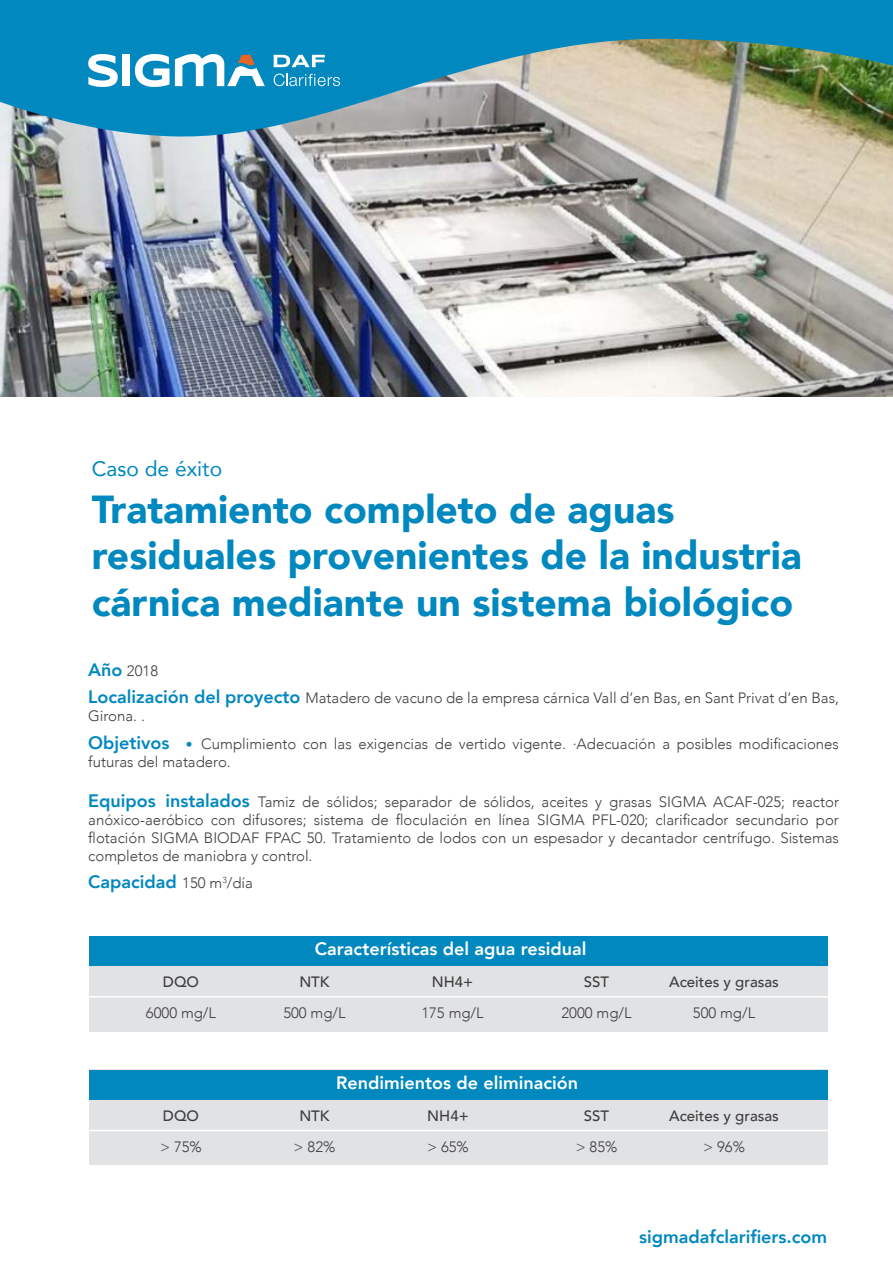
<style>
.page{position:relative;width:893px;height:1263px;background:#fff}
.page>*{position:absolute;margin:0;border:0;box-sizing:border-box;transform-origin:0 0}
.t1{font:900 39px/46.8px "Avenir";color:#0088bf}
.t2{font:21px "Avenir";color:#0088bf}
.t3{font:800 18px "Avenir";color:#fff}
.t4{font:800 18px "Avenir";color:#0088bf}
.t5{font:300 15px/18px "Avenir";color:#3e3e3f}
.t6{font:500 15px "Avenir";color:#3e3e3f}
.s1{font-weight:800;font-size:18px;color:#0088bf}
.s2{font-size:13.5px;color:#0088bf}
.s3{font-weight:300;font-size:15px;color:#3e3e3f}
</style>
<div class="page">
<div style="left:89px;top:936px;width:738px;height:95px;background:#e1e2e4"></div>
<div style="left:89px;top:936px;width:738px;height:30px;background:#0088bf"></div>
<img style="left:0;top:141px;width:893px;height:255px">
<img style="left:0;top:0;width:893px;height:141px">
<svg style="left:88px;top:54px;width:30px;height:33px"></svg>
<div style="left:123px;top:55px;width:7px;height:31px;background:#fff"></div>
<svg style="left:274px;top:74px;width:66px;height:12px"></svg>
<svg style="left:274px;top:55px;width:51px;height:12px"></svg>
<svg style="left:135px;top:54px;width:130px;height:33px"></svg>
<hr style="left:77px;top:996px;width:759px;height:1px;background:#fff">
<div style="left:89px;top:1070px;width:738px;height:95px;background:#e1e2e4"></div>
<div style="left:89px;top:1070px;width:738px;height:29px;background:#0088bf"></div>
<hr style="left:77px;top:1130px;width:759px;height:1px;background:#fff">
<p class="t2" style="left:92px;top:452px;width:132px">Caso de éxito</p>
<p class="t1" style="left:92px;top:485px;width:712px">Tratamiento completo de aguas residuales provenientes de la industria cárnica mediante un sistema biológico</p>
<p class="t5" style="left:88px;top:662px;width:71px"><span class="s1">Año</span> 2018</p>
<p class="t5" style="left:88px;top:689px;width:752px"><span class="s1">Localización del proyecto</span> Matadero de vacuno de la empresa cárnica Vall d’en Bas, en Sant Privat d’en Bas,<br>Girona. .</p>
<p class="t5" style="left:88px;top:735px;width:752px"><span class="s1">Objetivos</span> <span class="s2">•</span> Cumplimiento con las exigencias de vertido vigente. ·Adecuación a posibles modificaciones futuras del matadero.</p>
<p class="t5" style="left:88px;top:792px;width:752px;text-align:justify"><span class="s1">Equipos instalados</span> Tamiz de sólidos; separador de sólidos, aceites y grasas SIGMA ACAF-025; reactor anóxico-aeróbico con difusores; sistema de floculación en línea SIGMA PFL-020; clarificador secundario por flotación SIGMA BIODAF FPAC 50. Tratamiento de lodos con un espesador y decantador centrífugo. Sistemas completos de maniobra y control.</p>
<p class="t4" style="left:88px;top:868px;width:166px">Capacidad <span class="s3">150 m</span><sup>3</sup><span class="s3">/día</span></p>
<p class="t3" style="left:315px;top:935px;width:273px">Características del agua residual</p>
<p class="t6" style="left:163px;top:968px;width:38px">DQO</p>
<p class="t6" style="left:299px;top:968px;width:32px">NTK</p>
<p class="t6" style="left:432px;top:968px;width:43px">NH4+</p>
<p class="t6" style="left:584px;top:968px;width:27px">SST</p>
<p class="t6" style="left:669px;top:968px;width:111px">Aceites y grasas</p>
<p class="t5" style="left:146px;top:1004px;width:72px">6000 mg/L</p>
<p class="t5" style="left:283px;top:1004px;width:64px">500 mg/L</p>
<p class="t5" style="left:421px;top:1004px;width:64px">175 mg/L</p>
<p class="t5" style="left:561px;top:1004px;width:72px">2000 mg/L</p>
<p class="t5" style="left:693px;top:1004px;width:64px">500 mg/L</p>
<p class="t3" style="left:336px;top:1069px;width:244px">Rendimientos de eliminación</p>
<p class="t6" style="left:163px;top:1102px;width:38px">DQO</p>
<p class="t6" style="left:299px;top:1102px;width:32px">NTK</p>
<p class="t6" style="left:427px;top:1102px;width:43px">NH4+</p>
<p class="t6" style="left:584px;top:1102px;width:27px">SST</p>
<p class="t6" style="left:669px;top:1102px;width:111px">Aceites y grasas</p>
<p class="t5" style="left:160px;top:1138px;width:43px">&gt; 75%</p>
<p class="t5" style="left:294px;top:1138px;width:43px">&gt; 82%</p>
<p class="t5" style="left:427px;top:1138px;width:43px">&gt; 65%</p>
<p class="t5" style="left:576px;top:1138px;width:43px">&gt; 85%</p>
<p class="t5" style="left:703px;top:1138px;width:43px">&gt; 96%</p>
<p class="t4" style="left:639px;top:1222px;width:190px">sigmadafclarifiers.com</p>
</div>
